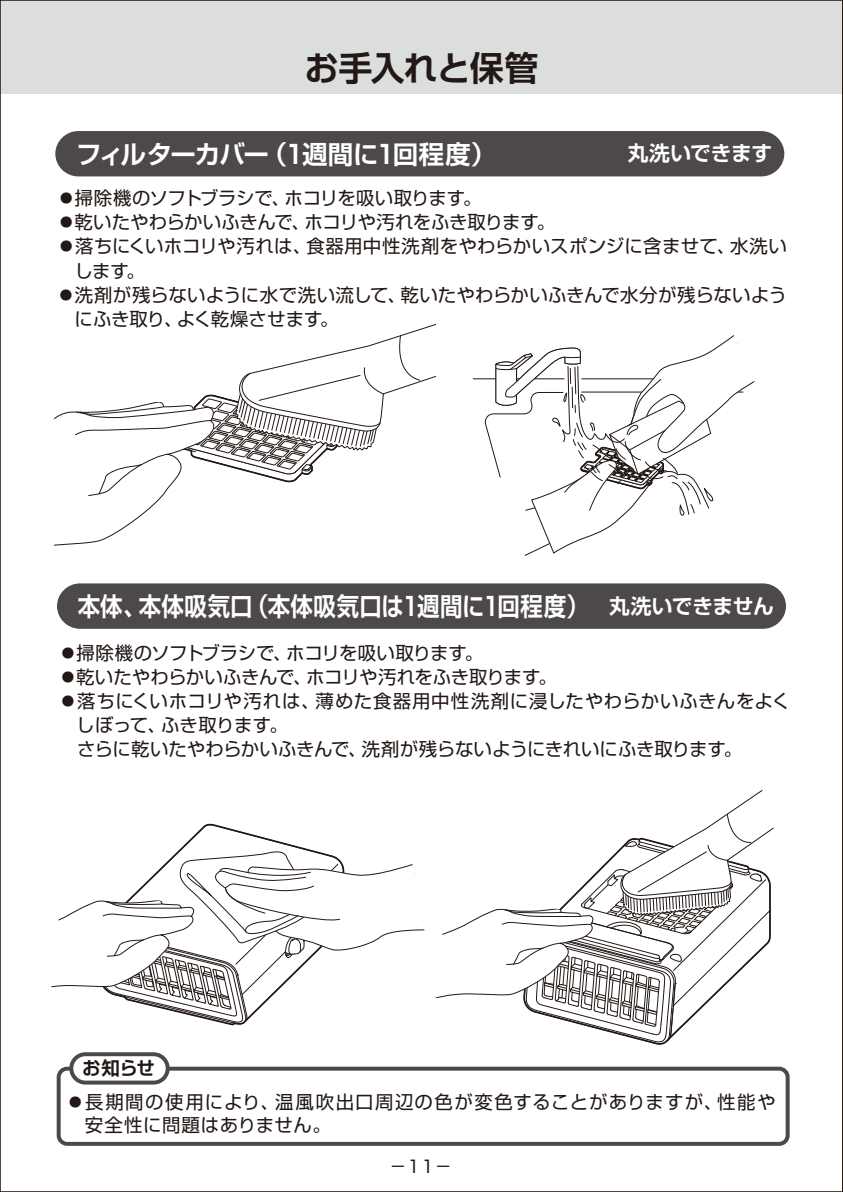
<style>
.page{position:relative;width:843px;height:1192px;background:#fff}
.page>*{position:absolute;margin:0;border:0;box-sizing:border-box;transform-origin:0 0}
.t1{font:700 34px "Shin Go Pro De";letter-spacing:-.025em;color:#221815}
.t2{font:700 25.6px "Shin Go Pro De";letter-spacing:-.005em;color:#fff;scale:.88 1}
.t3{font:700 25.6px "Shin Go Pro De";letter-spacing:-.045em;color:#fff}
.t4{font:700 20.8px "Shin Go Pro De";letter-spacing:-.01em;color:#fff}
.t5{font:18.4px/24.2px "Shin Go Pro";letter-spacing:.005em;color:#221815}
.t6{font:18.4px "Shin Go Pro";letter-spacing:-.015em;color:#221815}
.t7{font:18.4px/22.6px "Shin Go Pro";letter-spacing:.06em;color:#221815}
.t8{font:18.4px "Shin Go Pro";letter-spacing:.04em;color:#221815}
.t9{font:700 18.4px "Shin Go Pro De";color:#221815}
.t10{font:17px "Shin Go Pro";color:#221815}
.s1{font-size:20.8px}
</style>
<div class="page">
<div style="left:0;top:0;width:842px;height:94px;background:#dcdddd"></div>
<svg style="left:842px;top:0;width:1px;height:1191px"></svg>
<div style="left:57px;top:583px;width:728px;height:45px;background:#4c4948;border-radius:23px"></div>
<div style="left:55px;top:131px;width:729px;height:45px;background:#4c4948;border-radius:23px"></div>
<hr style="left:473px;top:378px;width:91px;height:1px;background:#221815">
<svg style="left:484px;top:335px;width:271px;height:221px"></svg>
<div style="left:57px;top:1066px;width:732px;height:79px;border:4px solid #4c4948;border-radius:9px"></div>
<div style="left:71px;top:1053px;width:97px;height:29px;background:#fff;border-radius:14px"></div>
<div style="left:69px;top:1051px;width:101px;height:33px;border:4px solid #4c4948;border-radius:14px"></div>
<svg style="left:54px;top:324px;width:381px;height:222px"></svg>
<svg style="left:51px;top:789px;width:723px;height:267px"></svg>
<h1 class="t1" style="left:304px;top:40px;width:235px">お手入れと保管</h1>
<h2 class="t3" style="left:76px;top:133px;width:421px">フィルターカバー（1週間に1回程度）</h2>
<p class="t4" style="left:627px;top:136px;width:146px">丸洗いできます</p>
<p class="t6" style="left:57px;top:183px;width:426px">●掃除機のソフトブラシで、ホコリを吸い取ります。</p>
<p class="t6" style="left:57px;top:207px;width:499px">●乾いたやわらかいふきんで、ホコリや汚れをふき取ります。</p>
<p class="t5" style="left:75px;top:232px;width:713px;text-indent:-18px">●落ちにくいホコリや汚れは、食器用中性洗剤をやわらかいスポンジに含ませて、水洗いします。</p>
<p class="t5" style="left:75px;top:280px;width:713px;text-indent:-18px">●洗剤が残らないように水で洗い流して、乾いたやわらかいふきんで水分が残らないようにふき取り、よく乾燥させます。</p>
<h2 class="t2" style="left:78px;top:585px;width:792px">本体、本体吸気口（本体吸気口は1週間に1回程度） <span class="s1">丸洗いできません</span></h2>
<p class="t6" style="left:59px;top:637px;width:426px">●掃除機のソフトブラシで、ホコリを吸い取ります。</p>
<p class="t6" style="left:59px;top:661px;width:499px">●乾いたやわらかいふきんで、ホコリや汚れをふき取ります。</p>
<p class="t8" style="left:59px;top:686px;width:733px">●落ちにくいホコリや汚れは、薄めた食器用中性洗剤に浸したやわらかいふきんをよく</p>
<p class="t5" style="left:76px;top:710px;width:213px">しぼって、ふき取ります。</p>
<p class="t5" style="left:59px;top:735px;width:684px">　さらに乾いたやわらかいふきんで、洗剤が残らないようにきれいにふき取ります。</p>
<p class="t9" style="left:82px;top:1052px;width:74px">お知らせ</p>
<p class="t7" style="left:85px;top:1088px;width:692px;text-indent:-18px">●長期間の使用により、温風吹出口周辺の色が変色することがありますが、性能や安全性に問題はありません。</p>
<p class="t10" style="left:389px;top:1151px;width:64px">－11－</p>
</div>
